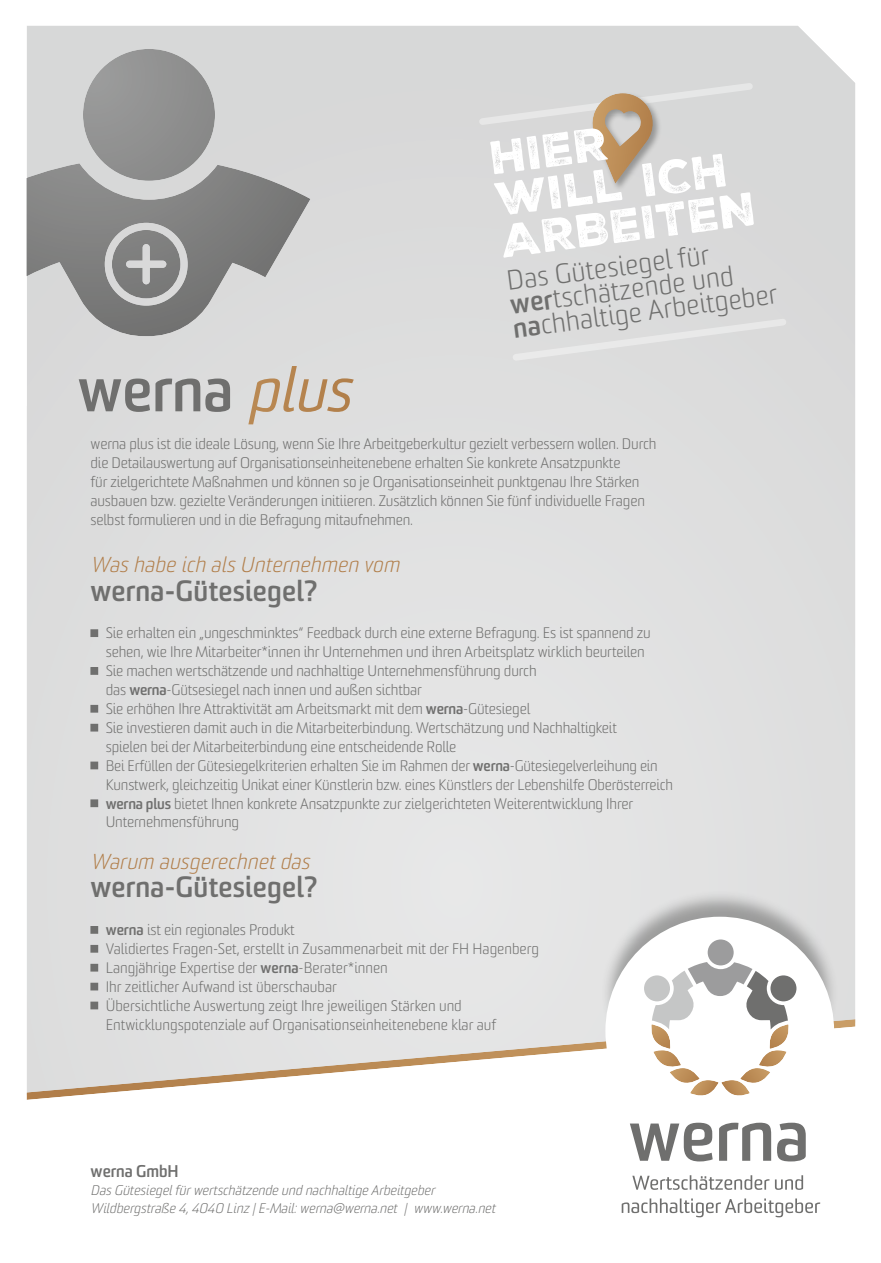
<style>
.page{position:relative;width:881px;height:1263px;background:#fff}
.page>*{position:absolute;margin:0;border:0;box-sizing:border-box;transform-origin:0 0}
.t1{font:700 60.75px "Sommet";color:#6f6f6e}
.t2{font:45.3px/41.5px "Nexa Rust Sans Black 02";color:#fff}
.t3{font:700 28.5px "Sommet";letter-spacing:.01em;color:#6f6f6e}
.t4{font:300 27px/24.2px "Sommet";color:#6f6f6e}
.t5{font:italic 300 21px "Sommet";letter-spacing:.01em;color:#b17e4a}
.t6{font:700 16.5px "Sommet";color:#6f6f6e}
.t7{font:300 14.85px/18.9px "Sommet";letter-spacing:-.01em;color:#6f6f6e}
.t8{font:italic 300 13.5px/18px "Sommet";color:#6f6f6e}
.s1{font-weight:400;font-style:italic;color:#fff}
.s2{font-weight:700}
</style>
<div class="page">
<div style="left:27px;top:26px;width:828px;height:993px;background:#dededf"></div>
<svg style="left:510px;top:317px;width:278px;height:46px;background:#ddd"></svg>
<div style="left:590px;top:91px;width:71px;height:101px;background:#d9d9d9"></div>
<svg style="left:477px;top:81px;width:277px;height:103px;background:#d4d0cb"></svg>
<div style="left:91px;top:630px;width:7px;height:6px;background:#6f6f6e"></div>
<div style="left:90px;top:629px;width:8px;height:8px;border:1px solid #6f6f6e"></div>
<div style="left:91px;top:668px;width:7px;height:6px;background:#6f6f6e"></div>
<div style="left:90px;top:667px;width:8px;height:8px;border:1px solid #6f6f6e"></div>
<div style="left:91px;top:705px;width:7px;height:7px;background:#6f6f6e"></div>
<div style="left:90px;top:705px;width:8px;height:8px;border:1px solid #6f6f6e"></div>
<div style="left:91px;top:724px;width:7px;height:7px;background:#6f6f6e"></div>
<div style="left:90px;top:724px;width:8px;height:7px;border:1px solid #6f6f6e"></div>
<div style="left:91px;top:762px;width:7px;height:7px;background:#6f6f6e"></div>
<div style="left:90px;top:761px;width:8px;height:8px;border:1px solid #6f6f6e"></div>
<div style="left:91px;top:800px;width:7px;height:6px;background:#6f6f6e"></div>
<div style="left:90px;top:799px;width:8px;height:8px;border:1px solid #6f6f6e"></div>
<div style="left:91px;top:927px;width:7px;height:6px;background:#6f6f6e"></div>
<div style="left:90px;top:926px;width:8px;height:8px;border:1px solid #6f6f6e"></div>
<div style="left:91px;top:945px;width:7px;height:7px;background:#6f6f6e"></div>
<div style="left:90px;top:945px;width:8px;height:8px;border:1px solid #6f6f6e"></div>
<div style="left:91px;top:964px;width:7px;height:7px;background:#6f6f6e"></div>
<div style="left:90px;top:964px;width:8px;height:7px;border:1px solid #6f6f6e"></div>
<div style="left:91px;top:983px;width:7px;height:7px;background:#6f6f6e"></div>
<div style="left:90px;top:983px;width:8px;height:7px;border:1px solid #6f6f6e"></div>
<div style="left:91px;top:1002px;width:7px;height:7px;background:#6f6f6e"></div>
<div style="left:90px;top:1001px;width:8px;height:8px;border:1px solid #6f6f6e"></div>
<svg style="left:27px;top:1019px;width:828px;height:81px;fill:#e4e4e4"></svg>
<div style="left:601px;top:890px;width:237px;height:206px;background:#1a1a18;opacity:.35"></div>
<div style="left:605px;top:917px;width:228px;height:228px;background:#fff;border-radius:50%"></div>
<svg style="left:630px;top:1123px;width:82px;height:38px"></svg>
<svg style="left:719px;top:1123px;width:51px;height:38px"></svg>
<svg style="left:777px;top:1123px;width:28px;height:38px"></svg>
<div style="left:770px;top:975px;width:26px;height:26px;background:#6f6f6e;border-radius:50%"></div>
<svg style="left:643px;top:975px;width:26px;height:26px"></svg>
<div style="left:707px;top:939px;width:26px;height:26px;background:#9c9c9d;border-radius:50%"></div>
<svg style="left:649px;top:962px;width:140px;height:134px"></svg>
<svg style="left:632px;top:1175px;width:170px;height:15px"></svg>
<svg style="left:621px;top:1198px;width:198px;height:19px"></svg>
<svg style="left:27px;top:49px;width:283px;height:288px;background:#acacac"></svg>
<svg style="left:26px;top:178px;width:1px;height:98px"></svg>
<h1 class="t1" style="left:78px;top:364px;width:274px">werna <span class="s1">plus</span></h1>
<h2 class="t2" style="left:488px;top:138px;width:259px;rotate:-7deg">HIER will ICH<br>ARBEITEN</h2>
<h3 class="t4" style="left:505px;top:271px;width:268px;rotate:-8deg">Das Gütesiegel für <span class="s2">wer</span>tschätzende und <span class="s2">na</span>chhaltige Arbeitgeber</h3>
<p class="t7" style="left:90px;top:435px;width:567px">werna plus ist die ideale Lösung, wenn Sie Ihre Arbeitgeberkultur gezielt verbessern wollen. Durch die Detailauswertung auf Organisationseinheitenebene erhalten Sie konkrete Ansatzpunkte<br>für zielgerichtete Maßnahmen und können so je Organisationseinheit punktgenau Ihre Stärken ausbauen bzw. gezielte Veränderungen initiieren. Zusätzlich können Sie fünf individuelle Fragen selbst formulieren und in die Befragung mitaufnehmen.</p>
<h3 class="t5" style="left:90px;top:556px;width:310px">Was habe ich als Unternehmen vom</h3>
<h3 class="t3" style="left:90px;top:578px;width:228px">werna-Gütesiegel?</h3>
<p class="t7" style="left:106px;top:624px;width:568px">Sie erhalten ein „ungeschminktes“ Feedback durch eine externe Befragung. Es ist spannend zu sehen, wie Ihre Mitarbeiter*innen ihr Unternehmen und ihren Arbeitsplatz wirklich beurteilen<br>Sie machen wertschätzende und nachhaltige Unternehmensführung durch<br>das <span class="s2">werna</span>-Gütsesiegel nach innen und außen sichtbar<br>Sie erhöhen Ihre Attraktivität am Arbeitsmarkt mit dem <span class="s2">werna</span>-Gütesiegel<br>Sie investieren damit auch in die Mitarbeiterbindung. Wertschätzung und Nachhaltigkeit<br>spielen bei der Mitarbeiterbindung eine entscheidende Rolle<br>Bei Erfüllen der Gütesiegelkriterien erhalten Sie im Rahmen der <span class="s2">werna</span>-Güte siegelverleihung ein Kunstwerk, gleichzeitig Unikat einer Künstlerin bzw. eines Künstlers der Lebenshilfe Oberösterreich <span class="s2">werna plus</span> bietet Ihnen konkrete Ansatzpunkte zur zielgerichteten Weiterentwicklung Ihrer Unternehmensführung</p>
<h3 class="t5" style="left:90px;top:852px;width:220px">Warum ausgerechnet das</h3>
<h3 class="t3" style="left:90px;top:875px;width:228px">werna-Gütesiegel?</h3>
<p class="t7" style="left:106px;top:921px;width:434px"><span class="s2">werna</span> ist ein regionales Produkt<br>Validiertes Fragen-Set, erstellt in Zusammenarbeit mit der FH Hagenberg Langjährige Expertise der <span class="s2">werna</span>-Berater*innen<br>Ihr zeitlicher Aufwand ist überschaubar<br>Übersichtliche Auswertung zeigt Ihre jeweiligen Stärken und Entwicklungspotenziale auf Organisationseinheitenebene klar auf</p>
<p class="t6" style="left:90px;top:1164px;width:90px">werna GmbH</p>
<p class="t8" style="left:90px;top:1182px;width:406px">Das Gütesiegel für wertschätzende und nachhaltige Arbeitgeber<br>Wildbergstraße 4, 4040 Linz | E-Mail: werna@werna.net | www.werna.net</p>
</div>
